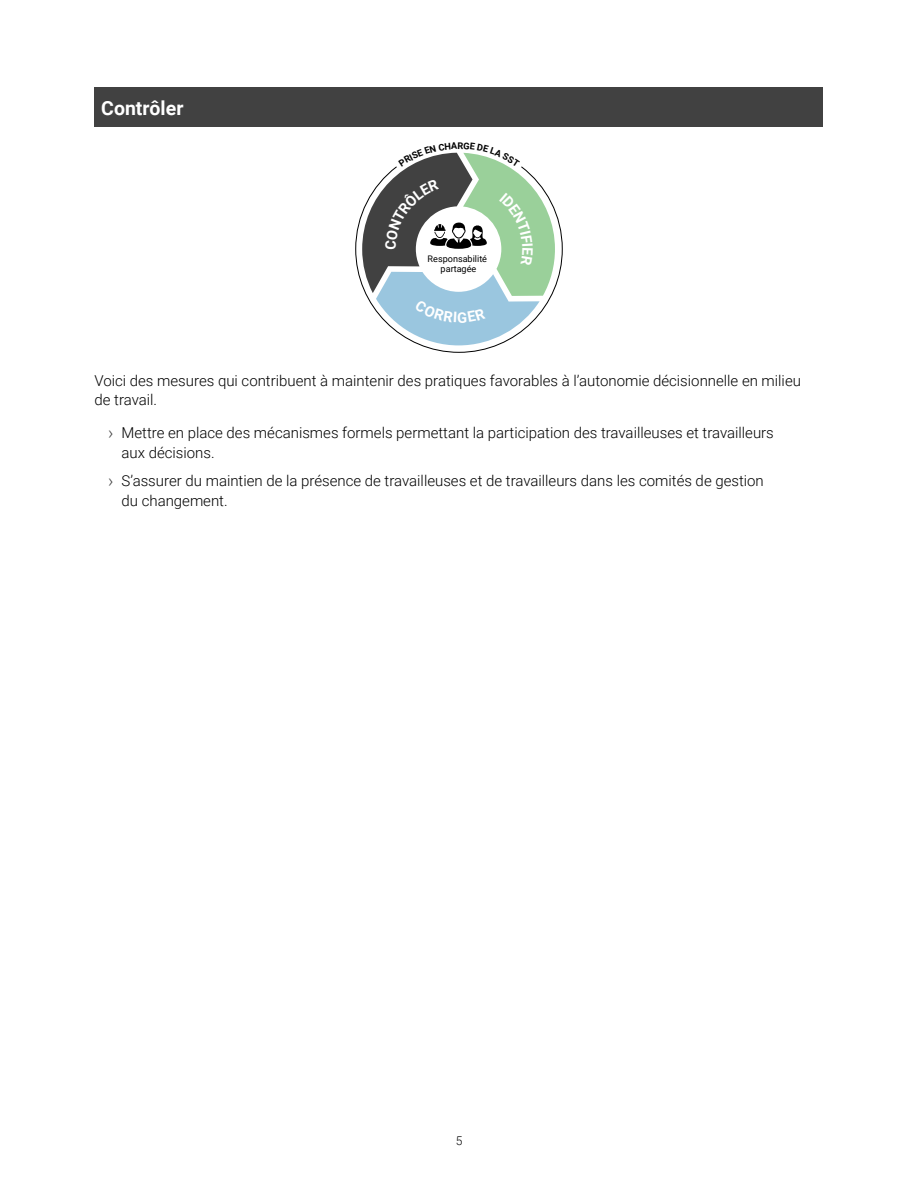
<style>
.page{position:relative;width:918px;height:1188px;background:#fff}
.page>*{position:absolute;margin:0;border:0;box-sizing:border-box;transform-origin:0 0}
.H1__Section_grise{font:700 19.5px "Roboto";color:#fff}
.p__Courant{font:300 15px/19.5px "Roboto";color:#000}
.t1{font:300 12px "Roboto";color:#000}
.t2{font:9px/10.4px "Roboto";color:#000;text-align:center}
.s1{font-size:18px;color:#414141}
</style>
<div class="page">
<div style="left:94px;top:88px;width:730px;height:39px;background:#414141"></div>
<svg style="left:355px;top:152px;width:208px;height:201px"></svg>
<p class="H1__Section_grise" style="left:101px;top:94px;width:84px">Contrôler</p>
<p class="t2" style="left:428px;top:253px;width:61px">Responsabilité partagée</p>
<p class="p__Courant" style="left:94px;top:370px;width:708px">Voici des mesures qui contribuent à maintenir des pratiques favorables à l’autonomie décisionnelle en milieu de travail.</p>
<p class="p__Courant" style="left:122px;top:423px;width:654px;text-indent:-14px"><span class="s1">›</span> Mettre en place des mécanismes formels permettant la participation des travailleuses et travailleurs aux décisions.</p>
<p class="p__Courant" style="left:122px;top:470px;width:644px;text-indent:-14px"><span class="s1">›</span> S’assurer du maintien de la présence de travailleuses et de travailleurs dans les comités de gestion du changement.</p>
<p class="t1" style="left:456px;top:1133px;width:8px">5</p>
</div>
